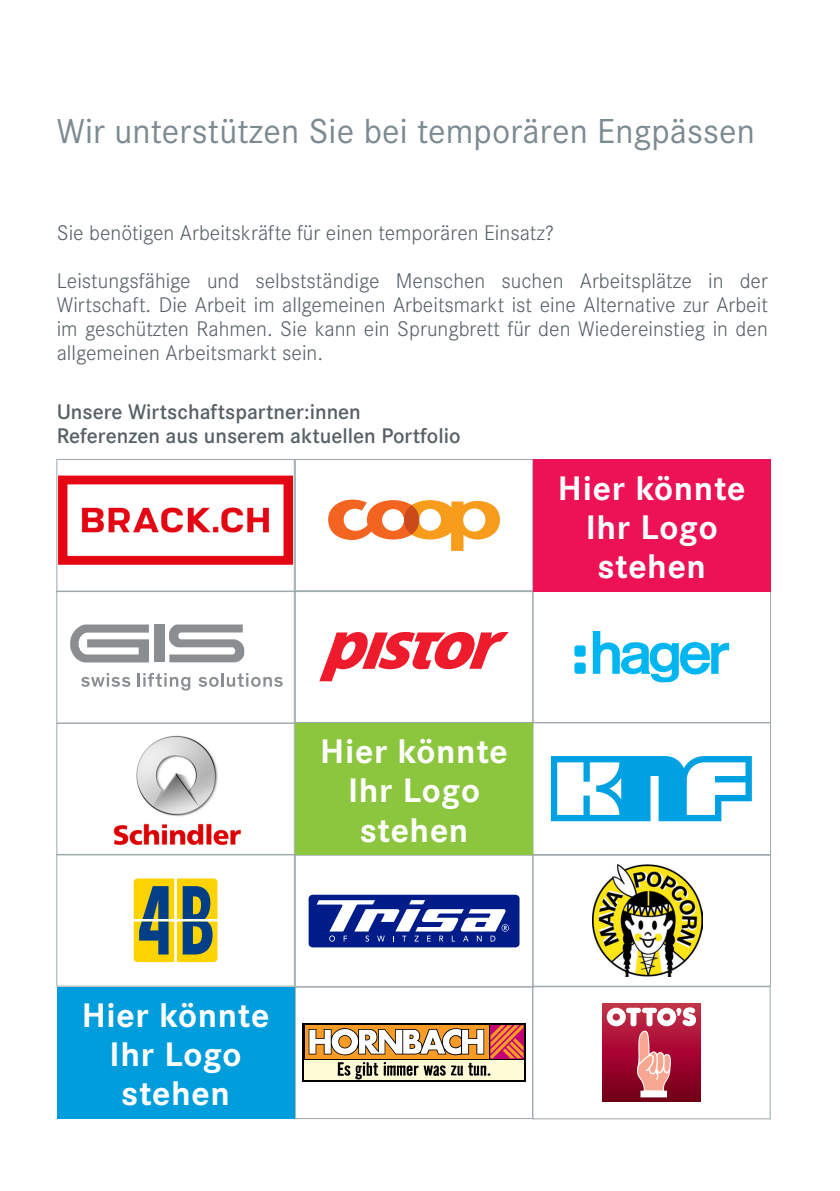
<style>
.page{position:relative;width:840px;height:1191px;background:#fff}
.page>*{position:absolute;margin:0;border:0;box-sizing:border-box;transform-origin:0 0}
.t1{font:36px "Corporate S";letter-spacing:.005em;color:#7c8a92}
.t2{font:700 35.4px/39.4px "Corporate S";letter-spacing:.02em;color:#fff;text-align:center}
.t3{font:300 22px/24px "Corporate S";color:#576065}
.t4{font:600 22px/24px "Corporate S";color:#576065}
</style>
<div class="page">
<svg style="left:592px;top:631px;width:136px;height:51px"></svg>
<div style="left:574px;top:645px;width:11px;height:11px;background:#00b6f0;border-radius:3px"></div>
<div style="left:574px;top:662px;width:11px;height:12px;background:#00b6f0;border-radius:3px"></div>
<div style="left:532px;top:591px;width:238px;height:131px;border:1px solid #9da7ab"></div>
<svg style="left:70px;top:624px;width:79px;height:38px"></svg>
<div style="left:154px;top:624px;width:10px;height:38px;background:#8a8e91"></div>
<svg style="left:169px;top:624px;width:75px;height:38px"></svg>
<svg style="left:81px;top:673px;width:49px;height:14px"></svg>
<svg style="left:138px;top:673px;width:52px;height:17px"></svg>
<svg style="left:198px;top:673px;width:84px;height:14px"></svg>
<div style="left:57px;top:591px;width:237px;height:132px;border:1px solid #9da7ab"></div>
<img style="left:113px;top:735px;width:129px;height:110px">
<div style="left:57px;top:723px;width:237px;height:132px;border:1px solid #9da7ab"></div>
<svg style="left:328px;top:499px;width:171px;height:52px"></svg>
<div style="left:404px;top:505px;width:15px;height:29px;background:#cb4a1a;border-radius:50%"></div>
<div style="left:295px;top:459px;width:237px;height:132px;border:1px solid #9da7ab"></div>
<svg style="left:134px;top:878px;width:83px;height:84px;background:#9a9b47"></svg>
<div style="left:57px;top:854px;width:237px;height:132px;border:1px solid #9da7ab"></div>
<img style="left:592px;top:864px;width:110px;height:113px">
<div style="left:532px;top:855px;width:238px;height:131px;border:1px solid #9da7ab"></div>
<svg style="left:550px;top:756px;width:201px;height:65px"></svg>
<div style="left:532px;top:722px;width:238px;height:132px;border:1px solid #9da7ab"></div>
<div style="left:302px;top:1023px;width:223px;height:59px;background:#000001"></div>
<div style="left:304px;top:1025px;width:184px;height:33px;background:#f89c27"></div>
<div style="left:304px;top:1060px;width:219px;height:20px;background:#fffbd6"></div>
<svg style="left:308px;top:1025px;width:215px;height:54px"></svg>
<div style="left:295px;top:986px;width:237px;height:132px;border:1px solid #9da7ab"></div>
<div style="left:308px;top:894px;width:211px;height:53px;background:#001c88;border-radius:4px"></div>
<svg style="left:316px;top:900px;width:192px;height:41px"></svg>
<div style="left:295px;top:855px;width:237px;height:132px;border:1px solid #9da7ab"></div>
<svg style="left:319px;top:632px;width:189px;height:49px"></svg>
<div style="left:295px;top:590px;width:237px;height:132px;border:1px solid #9da7ab"></div>
<svg style="left:602px;top:1003px;width:99px;height:99px"></svg>
<svg style="left:602px;top:1003px;width:98px;height:98px;background:#9e1632"></svg>
<svg style="left:606px;top:1007px;width:89px;height:90px;background:#bc4b62"></svg>
<div style="left:532px;top:986px;width:237px;height:133px;border:1px solid #9da7ab"></div>
<div style="left:532px;top:459px;width:238px;height:132px;background:#ed1255"></div>
<div style="left:295px;top:723px;width:237px;height:132px;background:#8bc63e"></div>
<div style="left:57px;top:986px;width:237px;height:132px;background:#009ddc"></div>
<img style="left:59px;top:475px;width:233px;height:90px">
<div style="left:57px;top:459px;width:237px;height:132px;border:1px solid #9da7ab"></div>
<h1 class="t1" style="left:57px;top:110px;width:699px">Wir unterstützen Sie bei temporären Engpässen</h1>
<p class="t3" style="left:57px;top:209px;width:712px;line-height:48px">Sie benötigen Arbeitskräfte für einen temporären Einsatz?<br>Leistungsfähige und selbstständige Menschen suchen Arbeitsplätze in der</p>
<p class="t3" style="left:57px;top:293px;width:712px;text-align:justify">Wirtschaft. Die Arbeit im allgemeinen Arbeitsmarkt ist eine Alternative zur Arbeit im geschützten Rahmen. Sie kann ein Sprungbrett für den Wiedereinstieg in den allgemeinen Arbeitsmarkt sein.</p>
<p class="t4" style="left:57px;top:400px;width:405px">Unsere Wirtschaftspartner:innen<br>Referenzen aus unserem aktuellen Portfolio</p>
<h2 class="t2" style="left:557px;top:469px;width:189px">Hier könnte<br>Ihr Logo stehen</h2>
<h2 class="t2" style="left:320px;top:732px;width:189px">Hier könnte<br>Ihr Logo stehen</h2>
<h2 class="t2" style="left:82px;top:996px;width:189px">Hier könnte<br>Ihr Logo stehen</h2>
</div>
